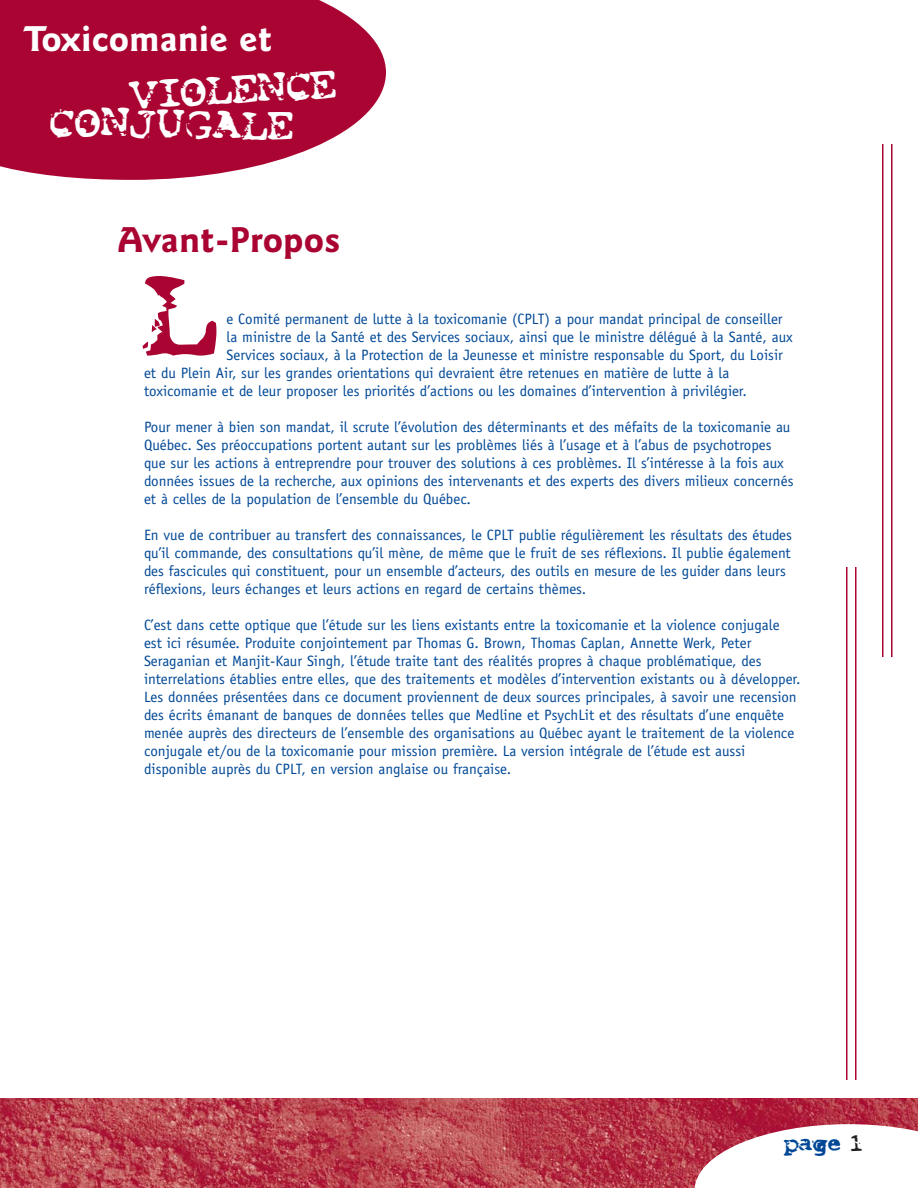
<style>
.page{position:relative;width:918px;height:1188px;background:#fff}
.page>*{position:absolute;margin:0;border:0;box-sizing:border-box;transform-origin:0 0}
.t1{font:108px "Smash";color:#a90432}
.t2{font:37.5px "Smash";color:#fff}
.t3{font:700 36px "Goudy Sans IT Cby BT";color:#fff}
.t4{font:700 36px "Goudy Sans IT Cby BT";color:#a90432}
.t5{font:21px "Smash";color:#004896}
.t6{font:15px/18px "Officina Sans";color:#004896}
.s1{color:#231f20}
</style>
<div class="page">
<img style="left:0;top:1098px;width:918px;height:90px">
<svg style="left:0;top:0;width:386px;height:180px;background:#b22149"></svg>
<svg style="left:695px;top:1124px;width:223px;height:64px"></svg>
<hr style="left:846px;top:567px;width:2px;height:513px;background:#a90432">
<hr style="left:855px;top:567px;width:1px;height:513px;background:#a90432">
<hr style="left:882px;top:144px;width:2px;height:513px;background:#a90432">
<hr style="left:891px;top:144px;width:1px;height:513px;background:#a90432">
<h3 class="t3" style="left:24px;top:25px;width:250px">Toxicomanie et</h3>
<h2 class="t2" style="left:129px;top:77px;width:209px;rotate:-3deg">VIOLENCE</h2>
<h2 class="t2" style="left:51px;top:104px;width:245px;rotate:1deg">CONJUGALE</h2>
<h3 class="t4" style="left:117px;top:226px;width:225px">Avant-Propos</h3>
<h1 class="t1" style="left:146px;top:262px;width:76px">L</h1>
<p class="t6" style="left:226px;top:311px;width:558px">e Comité permanent de lutte à la toxicomanie (CPLT) a pour mandat principal de conseiller</p>
<p class="t6" style="left:226px;top:329px;width:568px">la ministre de la Santé et des Services sociaux, ainsi que le ministre délégué à la Santé, aux</p>
<p class="t6" style="left:226px;top:347px;width:558px">Services sociaux, à la Protection de la Jeunesse et ministre responsable du Sport, du Loisir</p>
<p class="t6" style="left:144px;top:365px;width:587px">et du Plein Air, sur les grandes orientations qui devraient être retenues en matière de lutte à la</p>
<p class="t6" style="left:144px;top:383px;width:605px">toxicomanie et de leur proposer les priorités d’actions ou les domaines d’intervention à privilégier.</p>
<p class="t6" style="left:144px;top:419px;width:651px">Pour mener à bien son mandat, il scrute l’évolution des déterminants et des méfaits de la toxicomanie au Québec. Ses préoccupations portent autant sur les problèmes liés à l’usage et à l’abus de psychotropes que sur les actions à entreprendre pour trouver des solutions à ces problèmes. Il s’intéresse à la fois aux données issues de la recherche, aux opinions des intervenants et des experts des divers milieux concernés et à celles de la population de l’ensemble du Québec.</p>
<p class="t6" style="left:144px;top:527px;width:650px">En vue de contribuer au transfert des connaissances, le CPLT publie régulièrement les résultats des études qu’il commande, des consultations qu’il mène, de même que le fruit de ses réflexions. Il publie également des fascicules qui constituent, pour un ensemble d’acteurs, des outils en mesure de les guider dans leurs réflexions, leurs échanges et leurs actions en regard de certains thèmes.</p>
<p class="t6" style="left:144px;top:617px;width:658px">C’est dans cette optique que l’étude sur les liens existants entre la toxicomanie et la violence conjugale est ici résumée. Produite conjointement par Thomas G. Brown, Thomas Caplan, Annette Werk, Peter Seraganian et Manjit-Kaur Singh, l’étude traite tant des réalités propres à chaque problématique, des interrelations établies entre elles, que des traitements et modèles d’intervention existants ou à développer.<br>Les données présentées dans ce document proviennent de deux sources principales, à savoir une recension des écrits émanant de banques de données telles que Medline et PsychLit et des résultats d’une enquête menée auprès des directeurs de l’ensemble des organisations au Québec ayant le traitement de la violence conjugale et/ou de la toxicomanie pour mission première. La version intégrale de l’étude est aussi disponible auprès du CPLT, en version anglaise ou française.</p>
<h3 class="t5" style="left:784px;top:1134px;width:80px">page <span class="s1">1</span></h3>
</div>
